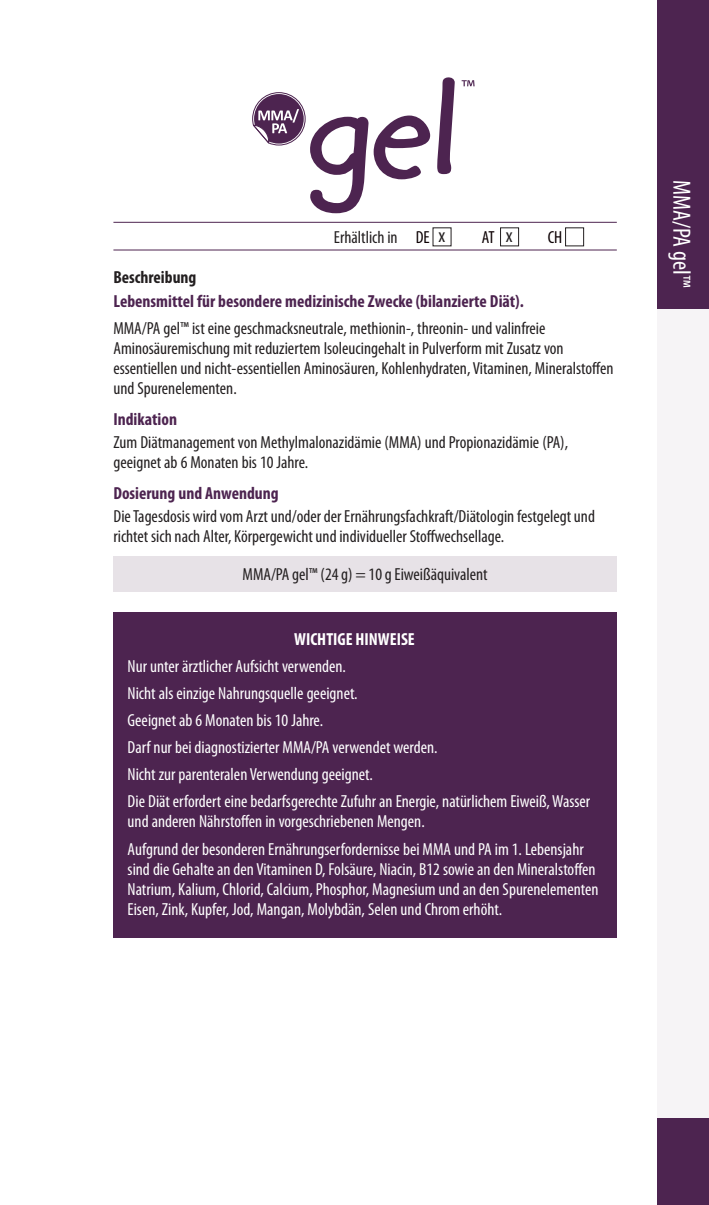
<style>
.page{position:relative;width:709px;height:1205px;background:#fff}
.page>*{position:absolute;margin:0;border:0;box-sizing:border-box;transform-origin:0 0}
.t1{font:condensed 25px "Myriad Pro";color:#fff}
.t2{font:condensed 17.5px/27px "Myriad Pro";color:#fff}
.t3{font:condensed 17.5px/20px "Myriad Pro";color:#231f20}
.t4{font:700 condensed 17.5px "Myriad Pro";color:#4d2450}
.t5{font:700 condensed 17.5px "Myriad Pro";color:#fff}
.t6{font:700 condensed 17.5px "Myriad Pro";color:#231f20}
.t7{font:condensed 17.5px "Myriad Pro";color:#0c0003}
.s1{color:#0c0003}
.s2{font-size:20px}
.s3{font-size:20px;color:#231f20}
</style>
<div class="page">
<svg style="left:437px;top:77px;width:18px;height:97px"></svg>
<svg style="left:461px;top:80px;width:13px;height:6px"></svg>
<svg style="left:252px;top:92px;width:178px;height:121px"></svg>
<div style="left:113px;top:556px;width:504px;height:36px;background:#e7e2e7"></div>
<div style="left:500px;top:227px;width:19px;height:19px;border:1px solid #231f20"></div>
<div style="left:565px;top:227px;width:19px;height:19px;border:1px solid #231f20"></div>
<div style="left:657px;top:289px;width:52px;height:916px;background:#f6f4f6"></div>
<div style="left:657px;top:1118px;width:52px;height:87px;background:#4d2450"></div>
<hr style="left:113px;top:250px;width:504px;height:1px;background:#4d2450">
<hr style="left:113px;top:222px;width:504px;height:1px;background:#4d2450">
<div style="left:657px;top:0;width:52px;height:309px;background:#4d2450"></div>
<div style="left:113px;top:612px;width:504px;height:326px;background:#4d2450"></div>
<p class="t3" style="left:334px;top:227px;width:113px">Erhältlich in <span class="s1">DE</span> <span class="s2">x</span></p>
<p class="t7" style="left:482px;top:226px;width:32px">AT <span class="s3">x</span></p>
<p class="t7" style="left:547px;top:226px;width:16px">CH</p>
<p class="t6" style="left:113px;top:266px;width:85px">Beschreibung</p>
<p class="t4" style="left:113px;top:290px;width:412px">Lebensmittel für besondere medizinische Zwecke (bilanzierte Diät).</p>
<p class="t3" style="left:113px;top:318px;width:501px">MMA/PA gel™ ist eine geschmacksneutrale, methionin-, threonin- und valinfreie Aminosäuremischung mit reduziertem Isoleucingehalt in Pulverform mit Zusatz von essentiellen und nicht-essentiellen Aminosäuren, Kohlenhydraten, Vitaminen, Mineralstoffen und Spurenelementen.</p>
<p class="t4" style="left:113px;top:408px;width:65px">Indikation</p>
<p class="t3" style="left:113px;top:432px;width:456px">Zum Diätmanagement von Methylmalonazidämie (MMA) und Propionazidämie (PA), geeignet ab 6 Monaten bis 10 Jahre.</p>
<p class="t4" style="left:113px;top:482px;width:167px">Dosierung und Anwendung</p>
<p class="t3" style="left:113px;top:506px;width:483px">Die Tagesdosis wird vom Arzt und/oder der Ernährungsfachkraft/Diätologin festgelegt und richtet sich nach Alter, Körpergewicht und individueller Stoffwechsellage.</p>
<p class="t3" style="left:242px;top:564px;width:247px">MMA/PA gel™ (24 g) = 10 g Eiweißäquivalent</p>
<p class="t5" style="left:294px;top:628px;width:122px">WICHTIGE HINWEISE</p>
<p class="t2" style="left:128px;top:652px;width:464px">Nur unter ärztlicher Aufsicht verwenden.<br>Nicht als einzige Nahrungsquelle geeignet.<br>Geeignet ab 6 Monaten bis 10 Jahre.<br>Darf nur bei diagnostizierter MMA/PA verwendet werden.<br>Nicht zur parenteralen Verwendung geeignet.<br>Die Diät erfordert eine bedarfsgerechte Zufuhr an Energie, natürlichem Eiweiß, Wasser</p>
<p class="t2" style="left:128px;top:808px;width:457px">und anderen Nährstoffen in vorgeschriebenen Mengen.<br>Aufgrund der besonderen Ernährungserfordernisse bei MMA und PA im 1. Lebensjahr</p>
<p class="t2" style="left:128px;top:858px;width:472px;line-height:20px">sind die Gehalte an den Vitaminen D, Folsäure, Niacin, B12 sowie an den Mineralstoffen<br>Natrium, Kalium, Chlorid, Calcium, Phosphor, Magnesium und an den Spurenelementen<br>Eisen, Zink, Kupfer, Jod, Mangan, Molybdän, Selen und Chrom erhöht.</p>
<h1 class="t1" style="left:697px;top:180px;width:109px;rotate:90deg">MMA/PA gel™</h1>
</div>
